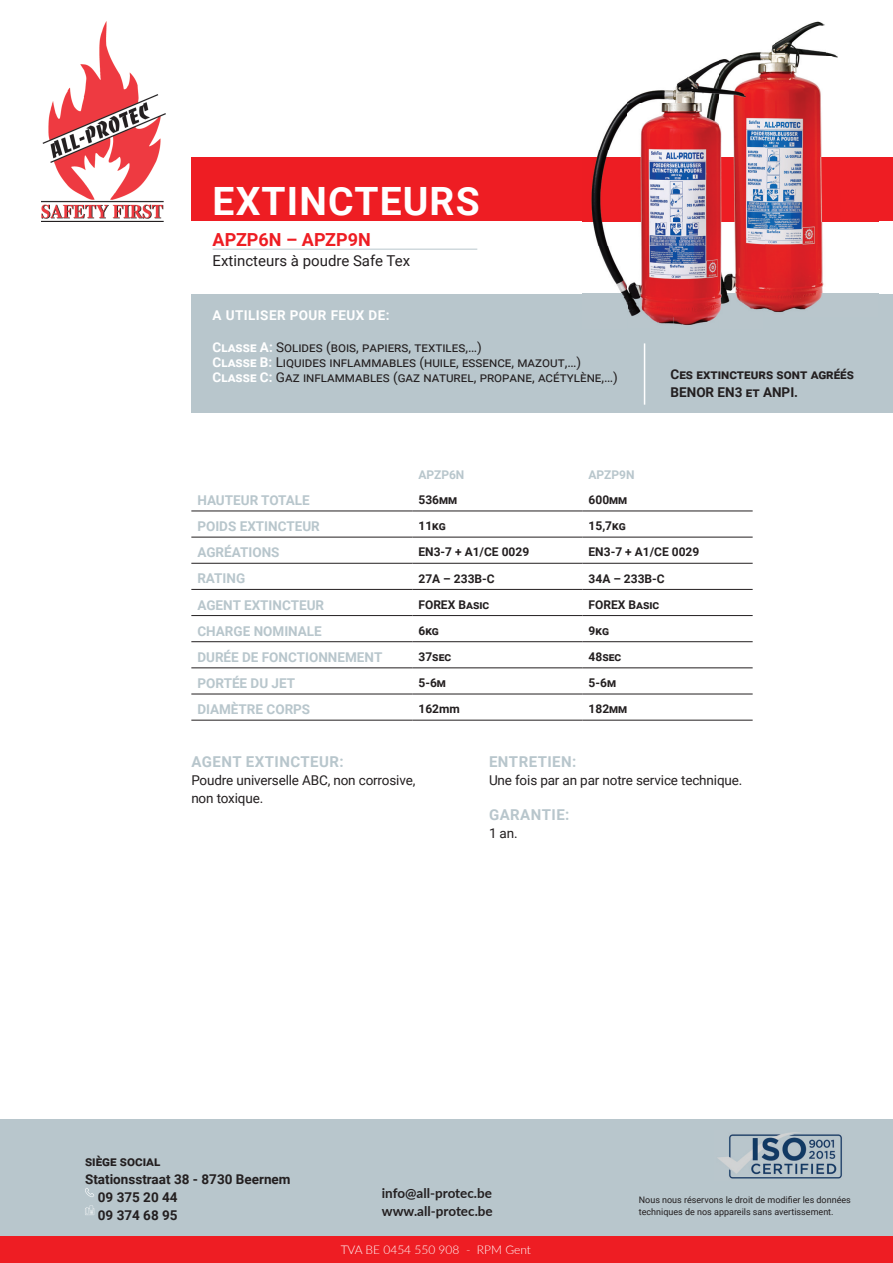
<style>
.page{position:relative;width:893px;height:1263px;background:#fff}
.page>*{position:absolute;margin:0;border:0;box-sizing:border-box;transform-origin:0 0}
.t1{font:700 39px "Roboto";letter-spacing:.03em;color:#fff}
.t2{font:700 18px "Roboto";color:#ee1d23}
.t3{font:700 15px "Roboto";letter-spacing:.03em;color:#b8c6cc}
.t4{font:15px "Roboto";color:#231f20}
.t5{font:13.5px/15px "Roboto";letter-spacing:-.01em;color:#231f20}
.t6{font:700 13.5px "Roboto";color:#b8c6cc}
.t7{font:700 13.5px/18px "Roboto";color:#231f20}
.t8{font:700 13.5px/18px "Lato";color:#231f20}
.t9{font:700 13.5px "Roboto";letter-spacing:.03em;color:#fff}
.t10{font:700 12px "Roboto";color:#231f20}
.t11{font:300 12px "Lato";color:#fff}
.t12{font:700 12px "Roboto";color:#b8c6cc}
.t13{font:9px/12px "Roboto";color:#231f20}
.s1{font-weight:700;color:#fff}
</style>
<div class="page">
<div style="left:191px;top:294px;width:702px;height:118px;background:#b8c6cc"></div>
<hr style="left:644px;top:343px;width:1px;height:62px;background:#fff">
<div style="left:191px;top:157px;width:702px;height:64px;background:#ee1d23"></div>
<div style="left:0;top:1119px;width:893px;height:117px;background:#b8c6cc"></div>
<div style="left:0;top:1236px;width:893px;height:27px;background:#ee1d23"></div>
<svg style="left:85px;top:1205px;width:9px;height:10px"></svg>
<svg style="left:85px;top:1188px;width:9px;height:9px"></svg>
<img style="left:717px;top:1132px;width:125px;height:47px">
<hr style="left:213px;top:249px;width:264px;height:1px;background:#b8c6cc">
<img style="left:41px;top:22px;width:124px;height:200px">
<img style="left:738px;top:21px;width:100px;height:36px">
<img style="left:765px;top:57px;width:73px;height:95px">
<svg style="left:765px;top:152px;width:11px;height:5px"></svg>
<img style="left:776px;top:152px;width:46px;height:5px">
<img style="left:765px;top:157px;width:113px;height:156px">
<img style="left:582px;top:56px;width:183px;height:238px">
<img style="left:622px;top:294px;width:94px;height:31px">
<img style="left:674px;top:294px;width:91px;height:22px">
<hr style="left:191px;top:511px;width:221px;height:1px;background:#231f20">
<hr style="left:412px;top:511px;width:171px;height:1px;background:#231f20">
<hr style="left:583px;top:511px;width:170px;height:1px;background:#231f20">
<hr style="left:191px;top:537px;width:221px;height:1px;background:#231f20">
<hr style="left:412px;top:537px;width:171px;height:1px;background:#231f20">
<hr style="left:583px;top:537px;width:170px;height:1px;background:#231f20">
<hr style="left:191px;top:563px;width:221px;height:1px;background:#231f20">
<hr style="left:412px;top:563px;width:171px;height:1px;background:#231f20">
<hr style="left:583px;top:563px;width:170px;height:1px;background:#231f20">
<hr style="left:191px;top:589px;width:221px;height:1px;background:#231f20">
<hr style="left:412px;top:589px;width:171px;height:1px;background:#231f20">
<hr style="left:583px;top:589px;width:170px;height:1px;background:#231f20">
<hr style="left:191px;top:615px;width:221px;height:1px;background:#231f20">
<hr style="left:412px;top:615px;width:171px;height:1px;background:#231f20">
<hr style="left:583px;top:615px;width:170px;height:1px;background:#231f20">
<hr style="left:191px;top:641px;width:221px;height:1px;background:#231f20">
<hr style="left:412px;top:641px;width:171px;height:1px;background:#231f20">
<hr style="left:583px;top:641px;width:170px;height:1px;background:#231f20">
<hr style="left:191px;top:668px;width:221px;height:1px;background:#231f20">
<hr style="left:412px;top:668px;width:171px;height:1px;background:#231f20">
<hr style="left:583px;top:668px;width:170px;height:1px;background:#231f20">
<hr style="left:191px;top:694px;width:221px;height:1px;background:#231f20">
<hr style="left:412px;top:694px;width:171px;height:1px;background:#231f20">
<hr style="left:583px;top:694px;width:170px;height:1px;background:#231f20">
<hr style="left:191px;top:720px;width:221px;height:1px;background:#231f20">
<hr style="left:412px;top:720px;width:171px;height:1px;background:#231f20">
<hr style="left:583px;top:720px;width:170px;height:1px;background:#231f20">
<h1 class="t1" style="left:213px;top:174px;width:269px">EXTINCTEURS</h1>
<h2 class="t2" style="left:213px;top:227px;width:160px">APZP6N – APZP9N</h2>
<p class="t4" style="left:213px;top:250px;width:199px">Extincteurs à poudre Safe Tex</p>
<p class="t9" style="left:213px;top:305px;width:178px">A UTILISER POUR FEUX DE:</p>
<p class="t5" style="left:213px;top:339px;width:407px"><span class="s1">CLASSE A:</span> SOLIDES (BOIS, PAPIERS, TEXTILES,…)<br><span class="s1">CLASSE B:</span> LIQUIDES INFLAMMABLES (HUILE, ESSENCE, MAZOUT,…)<br><span class="s1">CLASSE C:</span> GAZ INFLAMMABLES (GAZ NATUREL, PROPANE, ACÉTYLÈNE,…)</p>
<p class="t12" style="left:418px;top:466px;width:47px">APZP6N</p>
<p class="t12" style="left:589px;top:466px;width:47px">APZP9N</p>
<p class="t7" style="left:671px;top:364px;width:185px">CES EXTINCTEURS SONT AGRÉÉS<br>BENOR EN3 ET ANPI.</p>
<p class="t6" style="left:197px;top:491px;width:114px">HAUTEUR TOTALE</p>
<p class="t10" style="left:418px;top:491px;width:40px">536MM</p>
<p class="t10" style="left:589px;top:491px;width:40px">600MM</p>
<p class="t6" style="left:197px;top:517px;width:124px">POIDS EXTINCTEUR</p>
<p class="t10" style="left:418px;top:518px;width:29px">11KG</p>
<p class="t10" style="left:589px;top:518px;width:39px">15,7KG</p>
<p class="t6" style="left:197px;top:543px;width:84px">AGRÉATIONS</p>
<p class="t10" style="left:418px;top:544px;width:112px">EN3-7 + A1/CE 0029</p>
<p class="t10" style="left:589px;top:544px;width:112px">EN3-7 + A1/CE 0029</p>
<p class="t6" style="left:197px;top:569px;width:49px">RATING</p>
<p class="t10" style="left:418px;top:570px;width:78px">27A – 233B-C</p>
<p class="t10" style="left:589px;top:570px;width:78px">34A – 233B-C</p>
<p class="t6" style="left:197px;top:595px;width:128px">AGENT EXTINCTEUR</p>
<p class="t10" style="left:418px;top:596px;width:72px">FOREX BASIC</p>
<p class="t10" style="left:589px;top:596px;width:72px">FOREX BASIC</p>
<p class="t6" style="left:197px;top:621px;width:126px">CHARGE NOMINALE</p>
<p class="t10" style="left:418px;top:622px;width:22px">6KG</p>
<p class="t10" style="left:589px;top:622px;width:22px">9KG</p>
<p class="t6" style="left:197px;top:648px;width:187px">DURÉE DE FONCTIONNEMENT</p>
<p class="t10" style="left:418px;top:648px;width:34px">37SEC</p>
<p class="t10" style="left:589px;top:648px;width:34px">48SEC</p>
<p class="t6" style="left:197px;top:674px;width:99px">PORTÉE DU JET</p>
<p class="t10" style="left:418px;top:674px;width:29px">5-6M</p>
<p class="t10" style="left:589px;top:674px;width:29px">5-6M</p>
<p class="t6" style="left:197px;top:700px;width:114px">DIAMÈTRE CORPS</p>
<p class="t10" style="left:418px;top:701px;width:43px">162mm</p>
<p class="t10" style="left:589px;top:701px;width:40px">182MM</p>
<p class="t3" style="left:191px;top:751px;width:154px">AGENT EXTINCTEUR:</p>
<p class="t5" style="left:191px;top:770px;width:226px;line-height:18px">Poudre universelle ABC, non corrosive, non toxique.</p>
<p class="t3" style="left:489px;top:751px;width:89px">ENTRETIEN:</p>
<p class="t5" style="left:489px;top:772px;width:255px">Une fois par an par notre service technique.</p>
<p class="t3" style="left:489px;top:804px;width:82px">GARANTIE:</p>
<p class="t5" style="left:489px;top:825px;width:30px">1 an.</p>
<p class="t7" style="left:85px;top:1151px;width:77px">SIÈGE SOCIAL</p>
<p class="t7" style="left:85px;top:1169px;width:207px">Stationsstraat 38 - 8730 Beernem</p>
<p class="t7" style="left:98px;top:1187px;width:81px">09 375 20 44</p>
<p class="t7" style="left:98px;top:1205px;width:81px">09 374 68 95</p>
<p class="t8" style="left:382px;top:1184px;width:112px">info@all-protec.be www.all-protec.be</p>
<p class="t11" style="left:341px;top:1241px;width:192px">TVA BE 0454 550 908 - RPM Gent</p>
<p class="t13" style="left:639px;top:1193px;width:214px">Nous nous réservons le droit de modifier les données techniques de nos appareils sans avertissement.</p>
</div>
